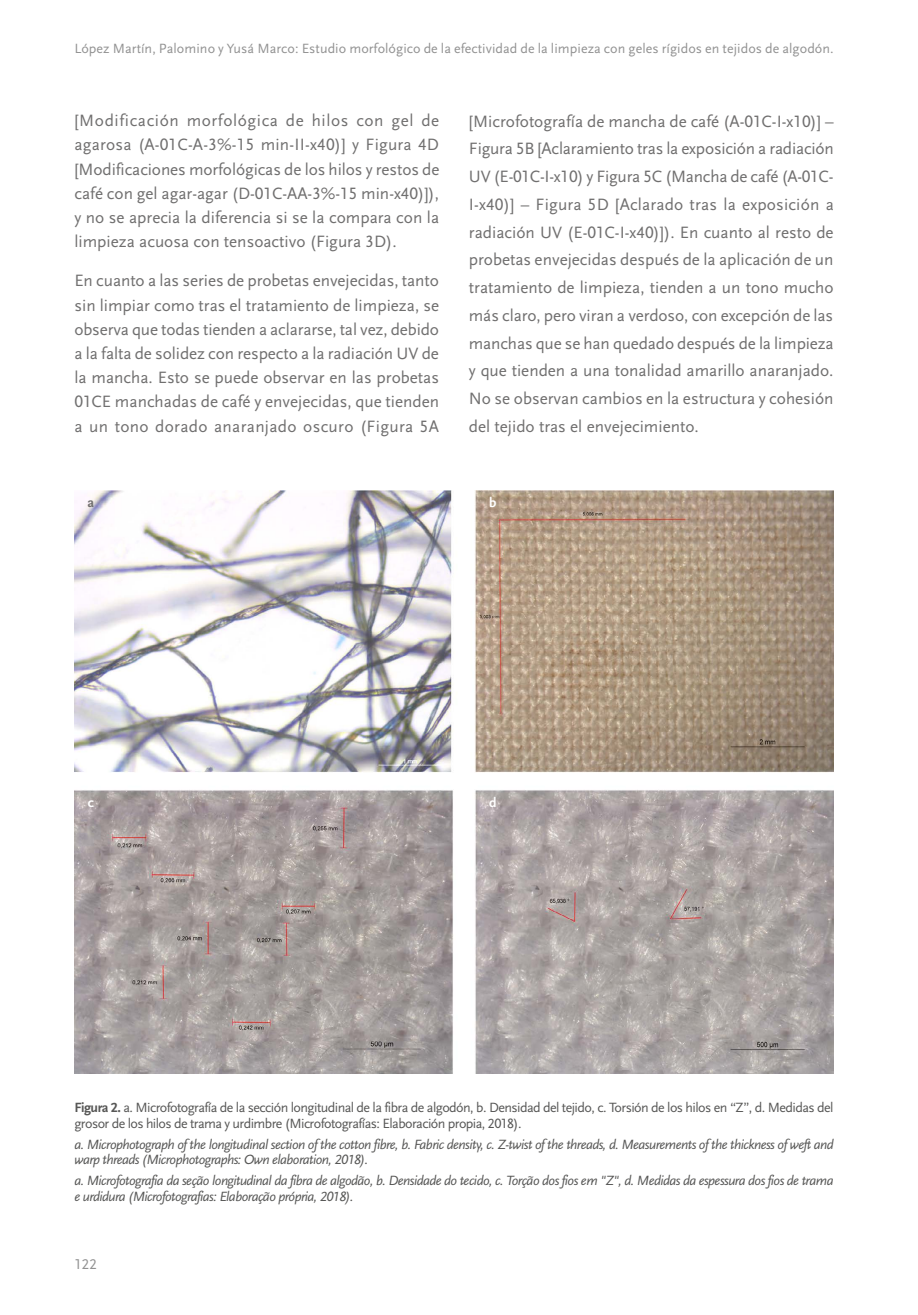
<style>
.page{position:relative;width:918px;height:1315px;background:#fff}
.page>*{position:absolute;margin:0;border:0;box-sizing:border-box;transform-origin:0 0}
.t1{font:17.15px/24.2px "Scala Sans Regular LF";color:#706f6f;text-align:justify}
.t2{font:14.88px "Scala Sans Regular LF";color:#929292}
.t3{font:14px/15.8px "Scala Sans Regular LF Italic";letter-spacing:-.04em;color:#575756}
.t4{font:14px/15.8px "Scala Sans Regular LF";letter-spacing:-.04em;color:#575756}
.t5{font:14px "Scala Sans Regular LF";letter-spacing:.005em;color:#929292}
.t6{font:14px "Scala Sans Bold LF";color:#fff}
.t7{font:14px "Scala Sans Bold LF";color:#706f6f}
.s1{font-family:"Scala Sans Bold LF"}
</style>
<div class="page">
<img style="left:74px;top:490px;width:759px;height:584px">
<p class="t5" style="left:74px;top:41px;width:761px">López Martín, Palomino y Yusá Marco: Estudio morfológico de la efectividad de la limpieza con geles rígidos en tejidos de algodón.</p>
<p class="t1" style="left:74px;top:109px;width:366px">[Modificación morfológica de hilos con gel de agarosa (A-01C-A-3%-15 min-II-x40)] y Figura 4D [Modificaciones morfológicas de los hilos y restos de café con gel agar-agar (D-01C-AA-3%-15 min-x40)]), y no se aprecia la diferencia si se la compara con la limpieza acuosa con tensoactivo (Figura 3D).</p>
<p class="t1" style="left:74px;top:269px;width:366px">En cuanto a las series de probetas envejecidas, tanto sin limpiar como tras el tratamiento de limpieza, se observa que todas tienden a aclararse, tal vez, debido a la falta de solidez con respecto a la radiación UV de la mancha. Esto se puede observar en las probetas 01CE manchadas de café y envejecidas, que tienden a un tono dorado anaranjado oscuro (Figura 5A</p>
<p class="t1" style="left:469px;top:108px;width:366px;line-height:27.7px">[Microfotografía de mancha de café (A-01C-I-x10)] – Figura 5B [Aclaramiento tras la exposición a radiación UV (E-01C-I-x10) y Figura 5C (Mancha de café (A-01C-I-x40)] – Figura 5D [Aclarado tras la exposición a radiación UV (E-01C-I-x40)]). En cuanto al resto de probetas envejecidas después de la aplicación de un tratamiento de limpieza, tienden a un tono mucho más claro, pero viran a verdoso, con excepción de las manchas que se han quedado después de la limpieza y que tienden a una tonalidad amarillo anaranjado.<br>No se observan cambios en la estructura y cohesión del tejido tras el envejecimiento.</p>
<p class="t7" style="left:88px;top:495px;width:8px">a</p>
<p class="t6" style="left:489px;top:495px;width:9px">b</p>
<p class="t6" style="left:88px;top:795px;width:8px">c</p>
<p class="t6" style="left:489px;top:795px;width:9px">d</p>
<p class="t4" style="left:74px;top:1100px;width:760px"><span class="s1">Figura 2.</span> a. Microfotografía de la sección longitudinal de la fibra de algodón, b. Densidad del tejido, c. Torsión de los hilos en “Z”, d. Medidas del grosor de los hilos de trama y urdimbre (Microfotografías: Elaboración propia, 2018).</p>
<p class="t3" style="left:74px;top:1136px;width:761px">a. Microphotograph of the longitudinal section of the cotton fibre, b. Fabric density, c. Z-twist of the threads, d. Measurements of the thickness of weft and warp threads (Microphotographs: Own elaboration, 2018).</p>
<p class="t3" style="left:74px;top:1173px;width:760px">a. Microfotografia da seção longitudinal da fibra de algodão, b. Densidade do tecido, c. Torção dos fios em "Z", d. Medidas da espessura dos fios de trama e urdidura (Microfotografias: Elaboração própria, 2018).</p>
<p class="t2" style="left:74px;top:1255px;width:24px">122</p>
</div>
